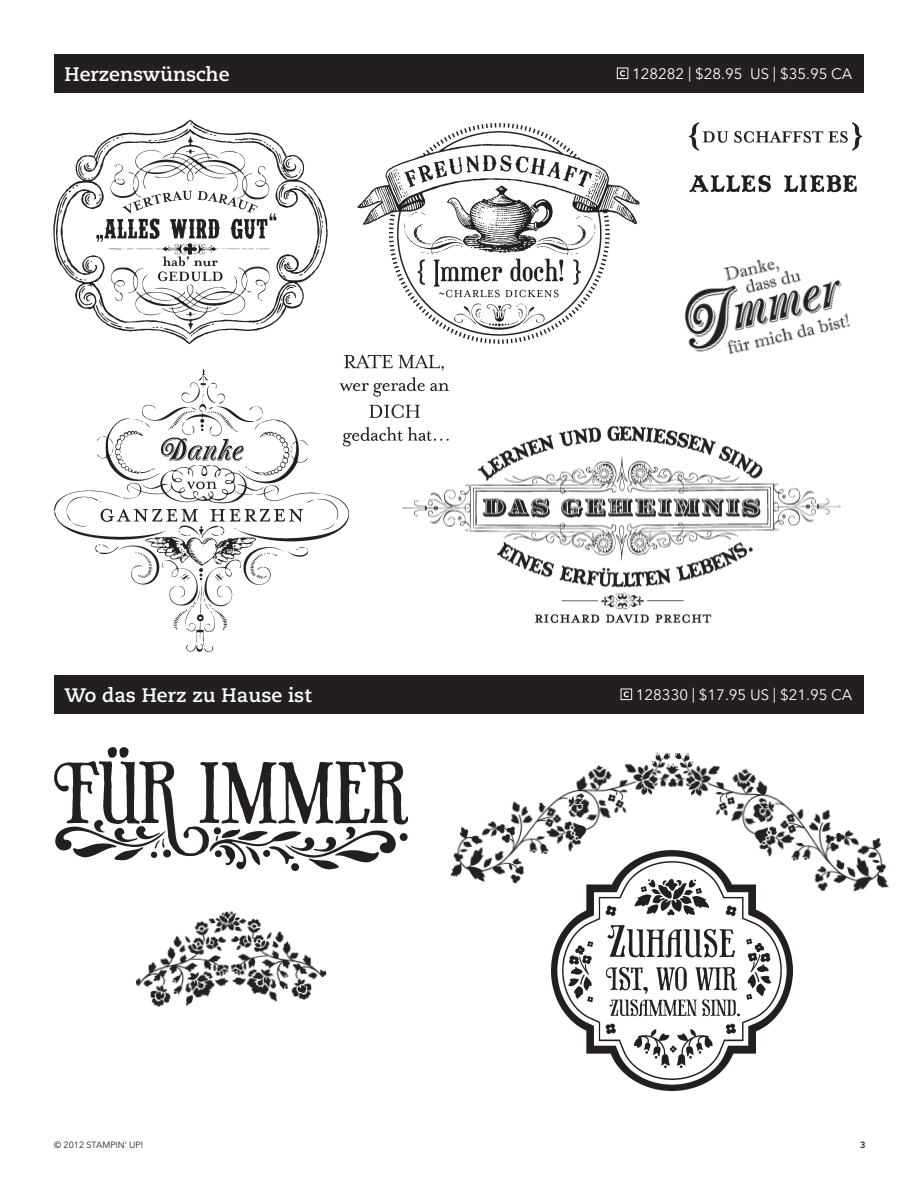
<style>
.page{position:relative;width:918px;height:1188px;background:#fff}
.page>*{position:absolute;margin:0;border:0;box-sizing:border-box;transform-origin:0 0}
.t1{font:700 19.5px "Caecilia";color:#fff}
.t2{font:15px "Avenir Next LT Pro";color:#fff}
.t3{font:9px "Avenir Next LT Pro";color:#231f20}
.t4{font:600 9px "Avenir Next LT Pro";color:#231f20}
</style>
<div class="page">
<div style="left:54px;top:54px;width:810px;height:38px;background:#231f20"></div>
<img style="left:689px;top:175px;width:168px;height:18px">
<img style="left:54px;top:369px;width:296px;height:283px">
<img style="left:402px;top:425px;width:439px;height:199px">
<img style="left:688px;top:122px;width:175px;height:29px">
<img style="left:684px;top:259px;width:166px;height:96px">
<img style="left:322px;top:354px;width:137px;height:102px">
<img style="left:53px;top:119px;width:298px;height:249px">
<img style="left:325px;top:123px;width:315px;height:221px">
<svg style="left:617px;top:68px;width:11px;height:11px"></svg>
<div style="left:54px;top:675px;width:810px;height:38px;background:#231f20"></div>
<svg style="left:621px;top:689px;width:11px;height:11px"></svg>
<img style="left:135px;top:911px;width:192px;height:96px">
<img style="left:450px;top:752px;width:439px;height:140px">
<img style="left:552px;top:850px;width:240px;height:241px">
<img style="left:54px;top:747px;width:354px;height:124px">
<p class="t1" style="left:64px;top:62px;width:167px">Herzenswünsche</p>
<p class="t2" style="left:632px;top:65px;width:222px">128282 | $28.95 US | $35.95 CA</p>
<p class="t1" style="left:64px;top:683px;width:249px">Wo das Herz zu Hause ist</p>
<p class="t2" style="left:636px;top:686px;width:218px">128330 | $17.95 US | $21.95 CA</p>
<p class="t3" style="left:54px;top:1139px;width:91px">© 2012 STAMPIN’ UP!</p>
<p class="t4" style="left:860px;top:1139px;width:7px">3</p>
</div>
